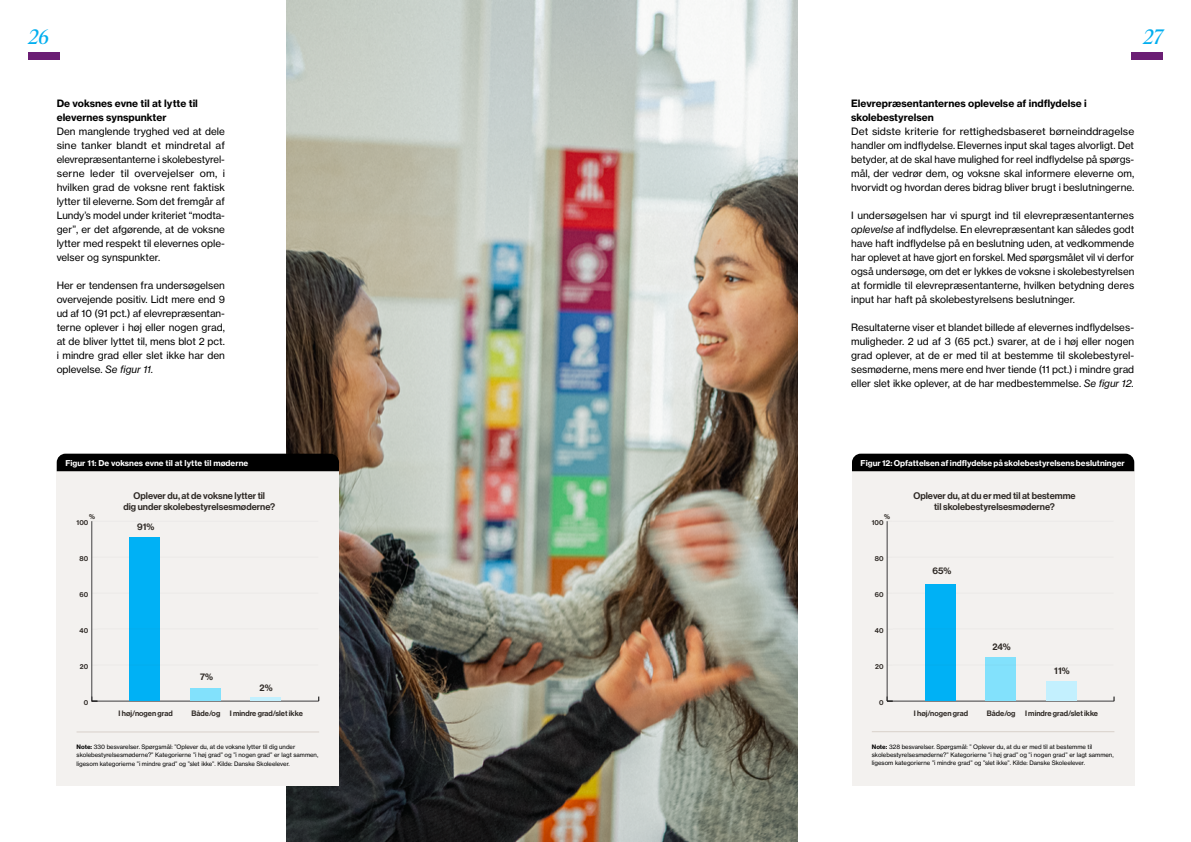
<style>
.page{position:relative;width:1191px;height:842px;background:#fff}
.page>*{position:absolute;margin:0;border:0;box-sizing:border-box;transform-origin:0 0}
.t1{font:italic 20px "Ivy Presto Headline";color:#00aeef}
.t2{font:10px/14px "N Haas Grotesk TX Pro 55 Rg";color:#000;text-align:justify}
.t3{font:10px/14px "N Haas Grotesk TX Pro 75 Bd";color:#000}
.t4{font:9.4px/11.3px "N Haas Grotesk DS Pro 65 Md";color:#2e2925;text-align:center}
.t5{font:8px "N Haas Grotesk TX Pro 75 Bd";color:#fff}
.t6{font:7.7px "N Haas Grotesk DS Pro 65 Md";color:#2e2925}
.t7{font:7.1px "N Haas Grotesk DS Pro 65 Md";color:#2e2925}
.t8{font:6px/8.4px "N Haas Grotesk TX Pro 55 Rg";color:#000}
.s1{font-family:"N Haas Grotesk TX Pro 56 It"}
.s2{font-family:"N Haas Grotesk TX Pro 75 Bd"}
</style>
<div class="page">
<img style="left:286px;top:0;width:511px;height:842px">
<div style="left:57px;top:471px;width:282px;height:314px;background:#f3f1ef"></div>
<hr style="left:97px;top:593px;width:221px;height:1px;background:#505052">
<hr style="left:97px;top:557px;width:221px;height:1px;background:#505052">
<hr style="left:97px;top:521px;width:221px;height:1px;background:#505052">
<hr style="left:92px;top:701px;width:227px;height:1px;background:#505052">
<hr style="left:91px;top:521px;width:1px;height:180px;background:#505052">
<svg style="left:91px;top:696px;width:6px;height:6px"></svg>
<hr style="left:251px;top:697px;width:30px;height:4px;background:#c3f0fe">
<div style="left:190px;top:688px;width:30px;height:13px;background:#82e1fc"></div>
<div style="left:130px;top:537px;width:30px;height:164px;background:#00b1f5"></div>
<hr style="left:97px;top:629px;width:221px;height:1px;background:#505052">
<hr style="left:97px;top:665px;width:221px;height:1px;background:#505052">
<hr style="left:77px;top:732px;width:242px;height:1px;background:#d8d1ca">
<div style="left:57px;top:454px;width:282px;height:17px;background:#000"></div>
<div style="left:28px;top:52px;width:32px;height:8px;background:#6b1e74"></div>
<div style="left:852px;top:471px;width:282px;height:314px;background:#f3f1ef"></div>
<hr style="left:892px;top:593px;width:221px;height:1px;background:#505052">
<hr style="left:892px;top:557px;width:221px;height:1px;background:#505052">
<hr style="left:892px;top:521px;width:221px;height:1px;background:#505052">
<hr style="left:887px;top:701px;width:227px;height:1px;background:#505052">
<hr style="left:886px;top:521px;width:1px;height:180px;background:#505052">
<svg style="left:886px;top:696px;width:6px;height:6px"></svg>
<div style="left:1046px;top:681px;width:30px;height:20px;background:#c3f0fe"></div>
<div style="left:985px;top:658px;width:30px;height:43px;background:#82e1fc"></div>
<div style="left:925px;top:584px;width:30px;height:117px;background:#00b1f5"></div>
<hr style="left:892px;top:629px;width:221px;height:1px;background:#505052">
<hr style="left:892px;top:665px;width:221px;height:1px;background:#505052">
<hr style="left:872px;top:731px;width:242px;height:1px;background:#d8d1ca">
<div style="left:852px;top:454px;width:282px;height:17px;background:#000"></div>
<div style="left:1130px;top:52px;width:32px;height:8px;background:#6b1e74"></div>
<h1 class="t1" style="left:28px;top:22px;width:22px">26</h1>
<h1 class="t1" style="left:1143px;top:22px;width:21px">27</h1>
<p class="t3" style="left:57px;top:96px;width:143px">De voksnes evne til at lytte til elevernes synspunkter</p>
<p class="t2" style="left:57px;top:124px;width:170px">Den manglende tryghed ved at dele sine tanker blandt et mindretal af elevrepræsentanterne i skolebestyrel&shy;serne leder til overvejelser om, i hvilken grad de voksne rent faktisk lytter til eleverne. Som det fremgår af Lundy’s model under kriteriet “modta&shy;ger”, er det afgørende, at de voksne lytter med respekt til elevernes ople&shy;velser og synspunkter.</p>
<p class="t2" style="left:57px;top:278px;width:170px">Her er tendensen fra undersøgelsen overvejende positiv. Lidt mere end 9 ud af 10 (91 pct.) af elevrepræsentan&shy;terne oplever i høj eller nogen grad, at de bliver lyttet til, mens blot 2 pct. i mindre grad eller slet ikke har den oplevelse. <span class="s1">Se figur 11.</span></p>
<p class="t3" style="left:851px;top:96px;width:237px">Elevrepræsentanternes oplevelse af indflydelse i skolebestyrelsen</p>
<p class="t2" style="left:851px;top:124px;width:285px">Det sidste kriterie for rettighedsbaseret børneinddragelse handler om indflydelse. Elevernes input skal tages alvorligt. Det betyder, at de skal have mulighed for reel indflydelse på spørgs&shy;mål, der vedrør dem, og voksne skal informere eleverne om, hvorvidt og hvordan deres bidrag bliver brugt i beslutningerne.</p>
<p class="t2" style="left:851px;top:208px;width:285px">I undersøgelsen har vi spurgt ind til elevrepræsentanternes <span class="s1">oplevelse</span> af indflydelse. En elevrepræsentant kan således godt have haft indflydelse på en beslutning uden, at vedkommende har oplevet at have gjort en forskel. Med spørgsmålet vil vi derfor også undersøge, om det er lykkes de voksne i skolebestyrelsen at formidle til elevrepræsentanterne, hvilken betydning deres input har haft på skolebestyrelsens beslutninger.</p>
<p class="t2" style="left:851px;top:320px;width:285px">Resultaterne viser et blandet billede af elevernes indflydelses&shy;muligheder. 2 ud af 3 (65 pct.) svarer, at de i høj eller nogen grad oplever, at de er med til at bestemme til skolebestyrel&shy;sesmøderne, mens mere end hver tiende (11 pct.) i mindre grad eller slet ikke oplever, at de har medbestemmelse. <span class="s1">Se figur 12.</span></p>
<p class="t5" style="left:65px;top:458px;width:184px">Figur 11: De voksnes evne til at lytte til møderne</p>
<p class="t5" style="left:860px;top:458px;width:266px">Figur 12: Opfattelsen af indflydelse på skolebestyrelsens beslutninger</p>
<p class="t4" style="left:123px;top:490px;width:153px">Oplever du, at de voksne lytter til<br>dig under skolebestyrelsesmøderne?</p>
<p class="t4" style="left:913px;top:490px;width:164px">Oplever du, at du er med til at bestemme til skolebestyrelsesmøderne?</p>
<p class="t7" style="left:89px;top:513px;width:7px">%</p>
<p class="t7" style="left:77px;top:518px;width:13px">100</p>
<p class="t4" style="left:137px;top:522px;width:19px">91%</p>
<p class="t7" style="left:884px;top:513px;width:7px">%</p>
<p class="t7" style="left:872px;top:518px;width:13px">100</p>
<p class="t7" style="left:80px;top:554px;width:10px">80</p>
<p class="t7" style="left:875px;top:554px;width:10px">80</p>
<p class="t4" style="left:932px;top:566px;width:20px">65%</p>
<p class="t7" style="left:80px;top:590px;width:10px">60</p>
<p class="t7" style="left:875px;top:590px;width:10px">60</p>
<p class="t7" style="left:80px;top:626px;width:10px">40</p>
<p class="t7" style="left:875px;top:626px;width:10px">40</p>
<p class="t4" style="left:992px;top:641px;width:20px">24%</p>
<p class="t7" style="left:80px;top:662px;width:10px">20</p>
<p class="t4" style="left:200px;top:671px;width:15px">7%</p>
<p class="t7" style="left:875px;top:662px;width:10px">20</p>
<p class="t4" style="left:1054px;top:665px;width:17px">11%</p>
<p class="t4" style="left:259px;top:682px;width:15px">2%</p>
<p class="t7" style="left:84px;top:698px;width:6px">0</p>
<p class="t7" style="left:879px;top:698px;width:6px">0</p>
<p class="t6" style="left:119px;top:709px;width:56px">I høj/nogen grad</p>
<p class="t6" style="left:192px;top:709px;width:113px">Både/og I mindre grad/slet ikke</p>
<p class="t6" style="left:914px;top:709px;width:56px">I høj/nogen grad</p>
<p class="t6" style="left:986px;top:709px;width:113px">Både/og I mindre grad/slet ikke</p>
<p class="t8" style="left:77px;top:742px;width:243px"><span class="s2">Note:</span> 330 besvarelser. Spørgsmål: ”Oplever du, at de voksne lytter til dig under skolebestyrelsesmøderne?” Kategorierne ”i høj grad” og ”i nogen grad” er lagt sammen, ligesom kategorierne ”i mindre grad” og ”slet ikke”. Kilde: Danske Skoleelever.</p>
<p class="t8" style="left:872px;top:742px;width:243px"><span class="s2">Note:</span> 328 besvarelser. Spørgsmål: ” Oplever du, at du er med til at bestemme til skolebestyrelsesmøderne?” Kategorierne ”i høj grad” og ”i nogen grad” er lagt sammen, ligesom kategorierne ”i mindre grad” og ”slet ikke”. Kilde: Danske Skoleelever.</p>
</div>
